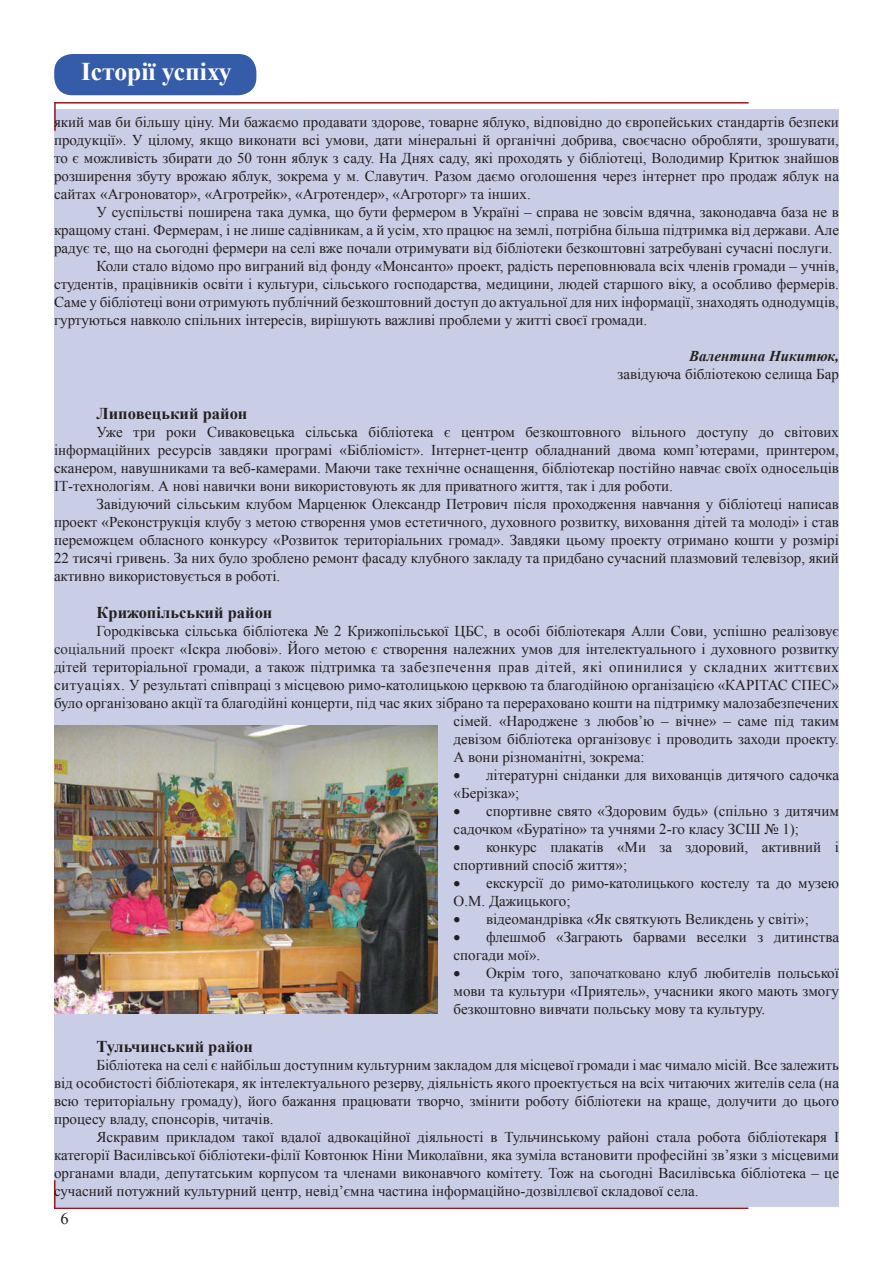
<style>
.page{position:relative;width:893px;height:1263px;background:#fff}
.page>*{position:absolute;margin:0;border:0;box-sizing:border-box;transform-origin:0 0}
.t1{font:700 25.5px "Times New Roman";color:#fff}
.t2{font:700 16.5px "Times New Roman";color:#231f20}
.t3{font:16.5px "Times New Roman";color:#231f20}
.t4{font:15px/18px "Times New Roman";color:#231f20;text-align:justify}
.t5{font:15px "Times New Roman";letter-spacing:.04em;color:#231f20}
.t6{font:italic 700 15px "Times New Roman";color:#231f20}
.s1{color:#313232}
</style>
<div class="page">
<div style="left:54px;top:109px;width:785px;height:1097px;background:#cacde6"></div>
<hr style="left:54px;top:102px;width:695px;height:2px;background:#95191d">
<hr style="left:54px;top:102px;width:2px;height:29px;background:#95191d">
<hr style="left:54px;top:1207px;width:694px;height:2px;background:#95191d">
<hr style="left:54px;top:1180px;width:2px;height:29px;background:#95191d">
<div style="left:54px;top:54px;width:202px;height:41px;background:#355ca9;border-radius:18px"></div>
<img style="left:54px;top:726px;width:384px;height:288px">
<h1 class="t1" style="left:81px;top:54px;width:152px">Історії успіху</h1>
<p class="t4" style="left:54px;top:113px;width:786px">який мав би більшу ціну. Ми бажаємо продавати здорове, товарне яблуко, відповідно до європейських стандартів безпеки продукції». У цілому, якщо виконати всі умови, дати мінеральні й органічні добрива, своєчасно обробляти, зрошувати, то є можливість збирати до 50 тонн яблук з саду. На Днях саду, які проходять у бібліотеці, Володимир Критюк знайшов розширення збуту врожаю яблук, зокрема у м. Славутич. Разом даємо оголошення через інтернет про продаж яблук на сайтах «Агроноватор», «Агротрейк», «Агротендер», «Агроторг» та інших.</p>
<p class="t4" style="left:97px;top:203px;width:744px">У суспільстві поширена така думка, що бути фермером в Україні – справа не зовсім вдячна, законодавча база не в</p>
<p class="t4" style="left:54px;top:221px;width:786px">кращому стані. Фермерам, і не лише садівникам, а й усім, хто працює на землі, потрібна більша підтримка від держави. Але</p>
<p class="t4" style="left:54px;top:239px;width:780px">радує те, що на сьогодні фермери на селі вже почали отримувати від бібліотеки безкоштовні затребувані cучасні послуги.</p>
<p class="t4" style="left:97px;top:257px;width:744px">Коли стало відомо про виграний від фонду «Монсанто» проект, радість переповнювала всіх членів громади – учнів,</p>
<p class="t4" style="left:54px;top:275px;width:786px">студентів, працівників освіти і культури, сільського господарства, медицини, людей старшого віку, а особливо фермерів.</p>
<p class="t4" style="left:54px;top:293px;width:786px">Саме у бібліотеці вони отримують публічний безкоштовний доступ до актуальної для них інформації, знаходять однодумців,</p>
<p class="t4" style="left:54px;top:311px;width:595px">гуртуються навколо спільних інтересів, вирішують важливі проблеми у житті своєї громади.</p>
<p class="t6" style="left:689px;top:345px;width:151px">Валентина Никитюк,</p>
<p class="t4" style="left:617px;top:365px;width:223px">завідуюча бібліотекою селища Бар</p>
<p class="t2" style="left:97px;top:402px;width:152px">Липовецький район</p>
<p class="t4" style="left:54px;top:422px;width:786px;text-indent:43px">Уже три роки Сиваковецька сільська бібліотека є центром безкоштовного вільного доступу до світових інформаційних ресурсів завдяки програмі «Бібліоміст». Інтернет-центр обладнаний двома комп’ютерами, принтером, сканером, навушниками та веб-камерами. Маючи таке технічне оснащення, бібліотекар постійно навчає своїх односельців ІТ-технологіям. А нові навички вони використовують як для приватного життя, так і для роботи.</p>
<p class="t4" style="left:54px;top:494px;width:786px;text-indent:43px">Завідуючий сільським клубом Марценюк Олександр Петрович після проходження навчання у бібліотеці написав проект «Реконструкція клубу з метою створення умов естетичного, духовного розвитку, виховання дітей та молоді» і став переможцем обласного конкурсу «Розвиток територіальних громад». Завдяки цьому проекту отримано кошти у розмірі 22 тисячі гривень. За них було зроблено ремонт фасаду клубного закладу та придбано сучасний плазмовий телевізор, який активно використовується в роботі.</p>
<p class="t2" style="left:97px;top:601px;width:177px">Крижопільський район</p>
<p class="t4" style="left:97px;top:622px;width:744px">Городківська сільська бібліотека № 2 Крижопільської ЦБС, в особі бібліотекаря Алли Сови, успішно реалізовує</p>
<p class="t4" style="left:54px;top:640px;width:786px"><span class="s1">соціальний проект</span> «Іскра любові». Його метою є створення належних умов для інтелектуального і духовного розвитку</p>
<p class="t5" style="left:54px;top:657px;width:786px">дітей територіальної громади, а також підтримка та забезпечення прав дітей, які опинилися у складних життєвих</p>
<p class="t4" style="left:54px;top:676px;width:786px">ситуаціях. У результаті співпраці з місцевою римо-католицькою церквою та благодійною організацією «КАРІТАС СПЕС»</p>
<p class="t4" style="left:54px;top:694px;width:786px">було організовано акції та благодійні концерти, під час яких зібрано та перераховано кошти на підтримку малозабезпечених</p>
<p class="t4" style="left:454px;top:712px;width:387px">сімей. «Народжене з любов’ю – вічне» – саме під таким</p>
<p class="t4" style="left:454px;top:730px;width:387px">девізом бібліотека організовує і проводить заходи проекту.</p>
<p class="t4" style="left:454px;top:748px;width:193px">А вони різноманітні, зокрема:</p>
<p class="t4" style="left:454px;top:766px;width:387px">• літературні сніданки для вихованців дитячого садочка «Берізка»;</p>
<p class="t4" style="left:454px;top:802px;width:387px">• спортивне свято «Здоровим будь» (спільно з дитячим садочком «Буратіно» та учнями 2-го класу ЗСШ № 1);</p>
<p class="t4" style="left:454px;top:838px;width:387px">• конкурс плакатів «Ми за здоровий, активний і спортивний спосіб життя»;</p>
<p class="t4" style="left:454px;top:874px;width:387px">• екскурсії до римо-католицького костелу та до музею<br>О.М. Дажицького;</p>
<p class="t4" style="left:454px;top:910px;width:357px">• відеомандрівка «Як святкують Великдень у світі»;</p>
<p class="t4" style="left:454px;top:928px;width:387px">• флешмоб «Заграють барвами веселки з дитинства спогади мої».</p>
<p class="t4" style="left:454px;top:964px;width:387px">• Окрім того, <span class="s1">започатковано</span> клуб любителів польської мови та культури «Приятель», учасники якого мають змогу безкоштовно вивчати польську мову та культуру.</p>
<p class="t2" style="left:97px;top:1035px;width:158px">Тульчинський район</p>
<p class="t4" style="left:54px;top:1056px;width:786px;text-indent:43px">Бібліотека на селі є найбільш доступним культурним закладом для місцевої громади і має чимало місій. Все залежить від особистості бібліотекаря, як інтелектуального резерву, діяльність якого проектується на всіх читаючих жителів села (на всю територіальну громаду), його бажання працювати творчо, змінити роботу бібліотеки на краще, долучити до цього процесу владу, спонсорів, читачів.</p>
<p class="t4" style="left:54px;top:1128px;width:786px;text-indent:43px">Яскравим прикладом такої вдалої адвокаційної діяльності в Тульчинському районі стала робота бібліотекаря І категорії Василівської бібліотеки-філії Ковтонюк Ніни Миколаївни, яка зуміла встановити професійні зв’язки з місцевими органами влади, депутатським корпусом та членами виконавчого комітету. Тож на сьогодні Василівська бібліотека – це сучасний потужний культурний центр, невід’ємна частина інформаційно-дозвіллєвої складової села.</p>
<p class="t3" style="left:61px;top:1207px;width:10px">6</p>
</div>
